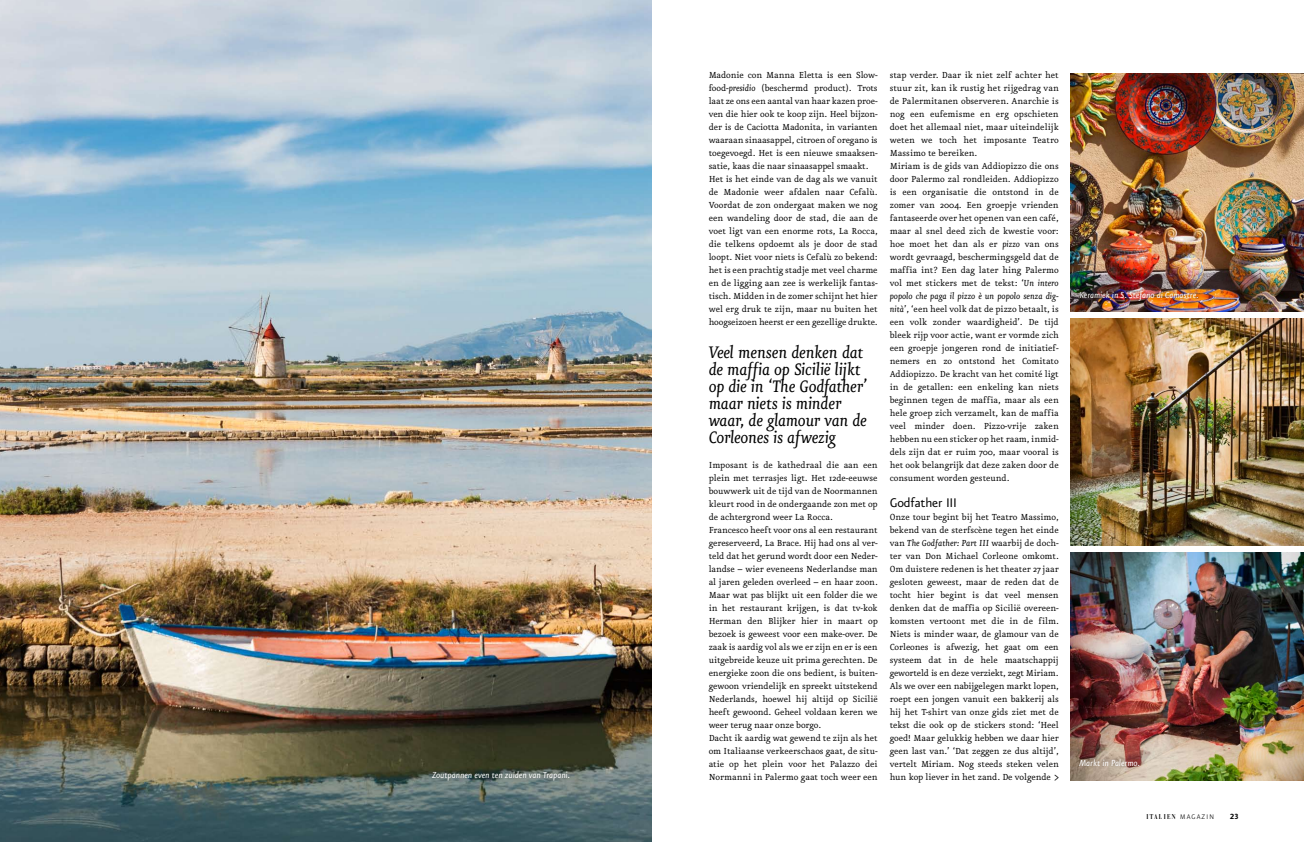
<style>
.page{position:relative;width:1304px;height:842px;background:#fff}
.page>*{position:absolute;margin:0;border:0;box-sizing:border-box;transform-origin:0 0}
.t1{font:italic 20px/17px "Eureka";letter-spacing:-.025em;color:#000}
.t2{font:15px "Eureka Sans";letter-spacing:-.01em;color:#000}
.t3{font:10.5px/13px "Eureka";letter-spacing:-.005em;color:#000}
.t4{font:italic 10.5px "Eureka Sans";letter-spacing:-.01em;color:#fff}
.t5{font:9px "Eureka Sans Bold Caps";color:#000}
.t6{font:700 7px "Bauer Bodoni";letter-spacing:.25em;color:#000;scale:.75 1}
.s1{font-style:italic}
.s2{font-family:"Eureka Sans";font-size:12px}
.s3{font-family:"Eureka Sans Light Caps";font-weight:400;font-size:8px}
</style>
<div class="page">
<img style="left:0;top:0;width:652px;height:842px">
<img style="left:1071px;top:74px;width:233px;height:238px">
<img style="left:1071px;top:318px;width:233px;height:228px">
<img style="left:1071px;top:552px;width:233px;height:228px">
<div style="left:1074px;top:285px;width:129px;height:20px;background:#000;opacity:.45"></div>
<div style="left:1074px;top:753px;width:70px;height:17px;background:#000;opacity:.45"></div>
<div style="left:427px;top:765px;width:146px;height:19px;background:#000;opacity:.45"></div>
<p class="t4" style="left:432px;top:770px;width:140px">Zoutpannen even ten zuiden van Trapani.</p>
<p class="t3" style="left:709px;top:69px;width:171px">Madonie con Manna Eletta is een Slow&shy;food-<span class="s1">presidio</span> (beschermd product). Trots laat ze ons een aantal van haar kazen proe&shy;ven die hier ook te koop zijn. Heel bijzon&shy;der is de Caciotta Madonita, in varianten waaraan sinaasappel, citroen of oregano is toegevoegd. Het is een nieuwe smaaksen&shy;satie, kaas die naar sinaasappel smaakt.<br>Het is het einde van de dag als we vanuit de Madonie weer afdalen naar Cefalù.<br>Voordat de zon ondergaat maken we nog een wandeling door de stad, die aan de voet ligt van een enorme rots, La Rocca, die telkens opdoemt als je door de stad loopt. Niet voor niets is Cefalù zo bekend: het is een prachtig stadje met veel charme en de ligging aan zee is werkelijk fantas&shy;tisch. Midden in de zomer schijnt het hier wel erg druk te zijn, maar nu buiten het hoogseizoen heerst er een gezellige drukte.</p>
<h1 class="t1" style="left:709px;top:345px;width:160px">Veel mensen denken dat de maffia op Sicilië lijkt op die in ‘The Godfather’ maar niets is minder waar, de glamour van de<br>Corleones is afwezig</h1>
<p class="t3" style="left:709px;top:459px;width:171px">Imposant is de kathedraal die aan een plein met terrasjes ligt. Het 12de-eeuwse bouwwerk uit de tijd van de Noormannen kleurt rood in de ondergaande zon met op de achtergrond weer La Rocca.<br>Francesco heeft voor ons al een restaurant gereserveerd, La Brace. Hij had ons al ver&shy;teld dat het gerund wordt door een Neder&shy;landse – wier eveneens Nederlandse man al jaren geleden overleed – en haar zoon.<br>Maar wat pas blijkt uit een folder die we in het restaurant krijgen, is dat tv-kok Herman den Blijker hier in maart op bezoek is geweest voor een make-over. De zaak is aardig vol als we er zijn en er is een uitgebreide keuze uit prima gerechten. De energieke zoon die ons bedient, is buiten&shy;gewoon vriendelijk en spreekt uitstekend Nederlands, hoewel hij altijd op Sicilië heeft gewoond. Geheel voldaan keren we weer terug naar onze borgo.<br>Dacht ik aardig wat gewend te zijn als het om Italiaanse verkeerschaos gaat, de situ&shy;atie op het plein voor het Palazzo dei Normanni in Palermo gaat toch weer een</p>
<p class="t3" style="left:890px;top:69px;width:171px">stap verder. Daar ik niet zelf achter het stuur zit, kan ik rustig het rijgedrag van de Palermitanen observeren. Anarchie is nog een eufemisme en erg opschieten doet het allemaal niet, maar uiteindelijk weten we toch het imposante Teatro Massimo te bereiken.<br>Miriam is de gids van Addiopizzo die ons door Palermo zal rondleiden. Addiopizzo is een organisatie die ontstond in de zomer van 2004. Een groepje vrienden fantaseerde over het openen van een café, maar al snel deed zich de kwestie voor: hoe moet het dan als er <span class="s1">pizzo</span> van ons wordt gevraagd, beschermingsgeld dat de maffia int? Een dag later hing Palermo vol met stickers met de tekst: ‘<span class="s1">Un intero popolo che paga il pizzo è un popolo senza dig&shy;nità</span>’, ‘een heel volk dat de pizzo betaalt, is een volk zonder waardigheid’. De tijd bleek rijp voor actie, want er vormde zich een groepje jongeren rond de initiatief&shy;nemers en zo ontstond het Comitato Addiopizzo. De kracht van het comité ligt in de getallen: een enkeling kan niets beginnen tegen de maffia, maar als een hele groep zich verzamelt, kan de maffia veel minder doen. Pizzo-vrije zaken hebben nu een sticker op het raam, inmid&shy;dels zijn dat er ruim 700, maar vooral is het ook belangrijk dat deze zaken door de consument worden gesteund.</p>
<h2 class="t2" style="left:890px;top:496px;width:69px">Godfather III</h2>
<p class="t3" style="left:890px;top:511px;width:171px;text-align:justify">Onze tour begint bij het Teatro Massimo, bekend van de sterfscène tegen het einde van <span class="s1">The Godfather: Part III</span> waarbij de doch&shy;ter van Don Michael Corleone omkomt.<br>Om duistere redenen is het theater 27 jaar gesloten geweest, maar de reden dat de tocht hier begint is dat veel mensen denken dat de maffia op Sicilië overeen&shy;komsten vertoont met die in de film.<br>Niets is minder waar, de glamour van de Corleones is afwezig, het gaat om een systeem dat in de hele maatschappij geworteld is en deze verziekt, zegt Miriam.<br>Als we over een nabijgelegen markt lopen, roept een jongen vanuit een bakkerij als hij het T-shirt van onze gids ziet met de tekst die ook op de stickers stond: ‘Heel goed! Maar gelukkig hebben we daar hier geen last van.’ ‘Dat zeggen ze dus altijd’, vertelt Miriam. Nog steeds steken velen hun kop liever in het zand. De volgende <span class="s2">&gt;</span></p>
<p class="t4" style="left:1079px;top:290px;width:121px">Keramiek in S. Stefano di Camastre.</p>
<p class="t4" style="left:1079px;top:757px;width:62px">Markt in Palermo.</p>
<p class="t6" style="left:1146px;top:813px;width:92px">ITALIEN <span class="s3">magazin</span></p>
<p class="t5" style="left:1230px;top:812px;width:11px">23</p>
</div>
